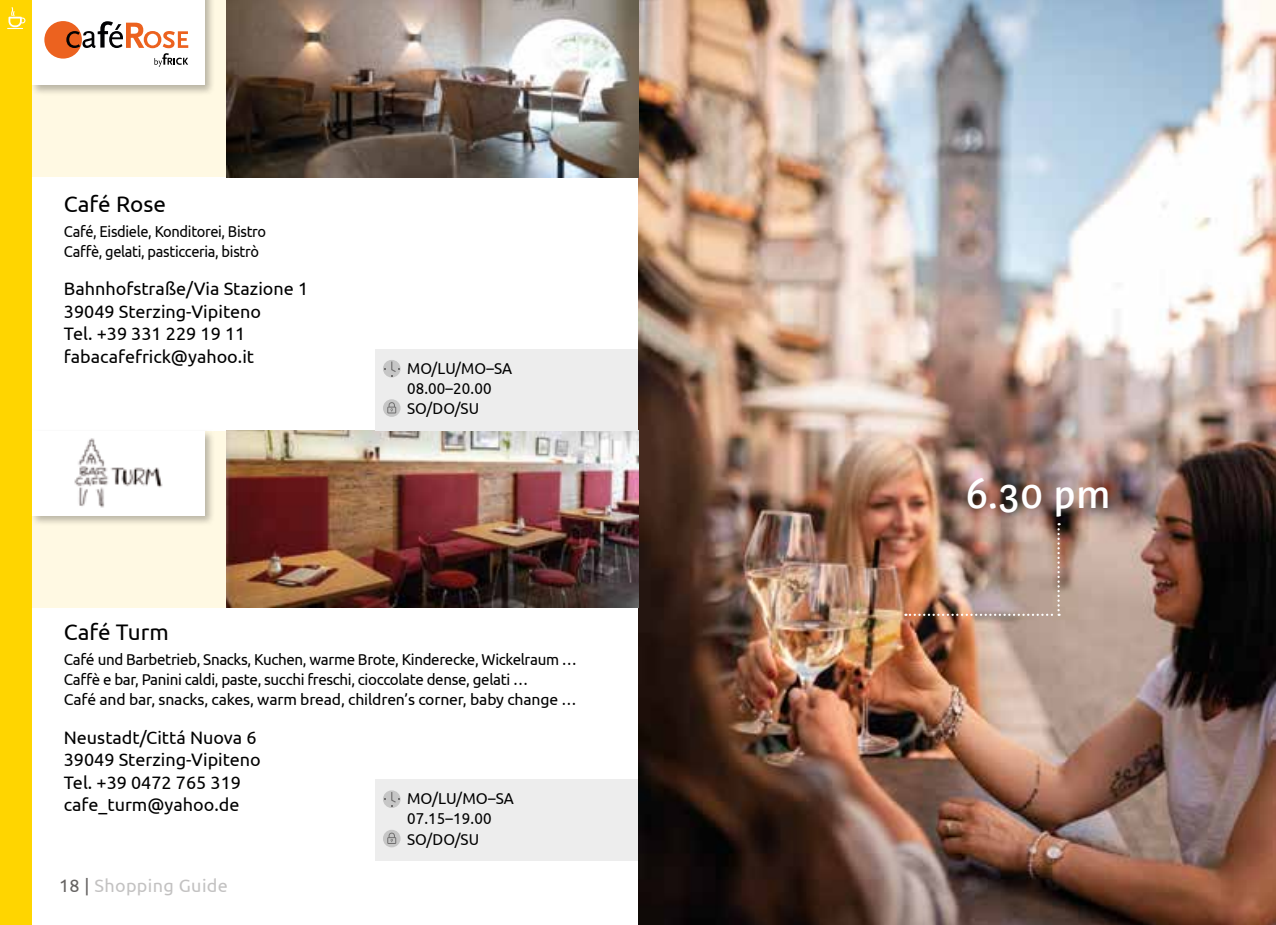
<style>
.page{position:relative;width:1276px;height:925px;background:#fff}
.page>*{position:absolute;margin:0;border:0;box-sizing:border-box;transform-origin:0 0}
.t1{font:42.75px "Suedtirol Next TT";color:#fff}
.t2{font:22.5px "Ubuntu";color:#000}
.t3{font:18px/22.5px "Ubuntu";color:#000}
.t4{font:18px "Ubuntu";letter-spacing:.02em;color:#c3c2c2}
.t5{font:15.75px/20.2px "Ubuntu";letter-spacing:-.02em;color:#000;scale:.96 1}
.t6{font:15.75px/20.2px "Ubuntu";letter-spacing:-.02em;color:#000;scale:.93 1}
.t7{font:15.75px/20.2px "Ubuntu";letter-spacing:.01em;color:#000}
.t8{font:15.75px/20.2px "Ubuntu";letter-spacing:.01em;color:#000;scale:.96 1}
.s1{color:#666463}
</style>
<div class="page">
<img style="left:638px;top:0;width:638px;height:925px">
<img style="left:905px;top:523px;width:154px;height:93px">
<div style="left:32px;top:0;width:194px;height:177px;background:#fff9e3"></div>
<div style="left:32px;top:431px;width:194px;height:176px;background:#fff9e3"></div>
<div style="left:29px;top:0;width:187px;height:97px;background:#000;opacity:.28"></div>
<div style="left:32px;top:0;width:172px;height:85px;background:#fff"></div>
<div style="left:29px;top:428px;width:187px;height:99px;background:#000;opacity:.28"></div>
<div style="left:32px;top:431px;width:172px;height:84px;background:#fff"></div>
<img style="left:226px;top:431px;width:412px;height:176px">
<div style="left:375px;top:779px;width:263px;height:82px;background:#ededed"></div>
<div style="left:383px;top:790px;width:17px;height:18px;background:#c6c6c6;border-radius:50%"></div>
<svg style="left:391px;top:791px;width:8px;height:16px"></svg>
<div style="left:383px;top:830px;width:17px;height:17px;background:#c6c6c6;border-radius:50%"></div>
<svg style="left:387px;top:832px;width:9px;height:12px"></svg>
<img style="left:74px;top:438px;width:89px;height:69px">
<div style="left:0;top:0;width:32px;height:925px;background:#ffd500"></div>
<svg style="left:7px;top:7px;width:18px;height:22px"></svg>
<div style="left:44px;top:21px;width:38px;height:38px;background:#ec621f;border-radius:50%"></div>
<svg style="left:66px;top:21px;width:122px;height:46px"></svg>
<img style="left:226px;top:0;width:412px;height:177px">
<div style="left:375px;top:349px;width:263px;height:82px;background:#ededed"></div>
<div style="left:383px;top:360px;width:17px;height:17px;background:#c6c6c6;border-radius:50%"></div>
<svg style="left:391px;top:360px;width:8px;height:16px"></svg>
<div style="left:383px;top:399px;width:17px;height:18px;background:#c6c6c6;border-radius:50%"></div>
<svg style="left:387px;top:402px;width:9px;height:11px"></svg>
<h2 class="t2" style="left:64px;top:190px;width:104px">Café Rose</h2>
<p class="t6" style="left:64px;top:220px;width:219px">Café, Eisdiele, Konditorei, Bistro<br>Caffè, gelati, pasticceria, bistrò</p>
<p class="t3" style="left:64px;top:277px;width:246px">Bahnhofstraße/Via Stazione 1<br>39049 Sterzing-Vipiteno<br>Tel. +39 331 229 19 11 fabacafefrick@yahoo.it</p>
<p class="t8" style="left:407px;top:357px;width:111px">MO/LU/MO–SA<br>08.00–20.00<br>SO/DO/SU</p>
<h2 class="t2" style="left:64px;top:618px;width:107px">Café Turm</h2>
<p class="t5" style="left:64px;top:648px;width:536px">Café und Barbetrieb, Snacks, Kuchen, warme Brote, Kinderecke, Wickelraum …<br>Caffè e bar, Panini caldi, paste, succhi freschi, cioccolate dense, gelati …<br>Café and bar, snacks, cakes, warm bread, children’s corner, baby change …</p>
<p class="t3" style="left:64px;top:725px;width:199px">Neustadt/Cittá Nuova 6<br>39049 Sterzing-Vipiteno<br>Tel. +39 0472 765 319 cafe_turm@yahoo.de</p>
<p class="t7" style="left:407px;top:788px;width:108px">MO/LU/MO–SA<br>07.15–19.00<br>SO/DO/SU</p>
<p class="t4" style="left:59px;top:875px;width:170px"><span class="s1">18 |</span> Shopping Guide</p>
<h1 class="t1" style="left:966px;top:469px;width:146px">6.30 pm</h1>
</div>
